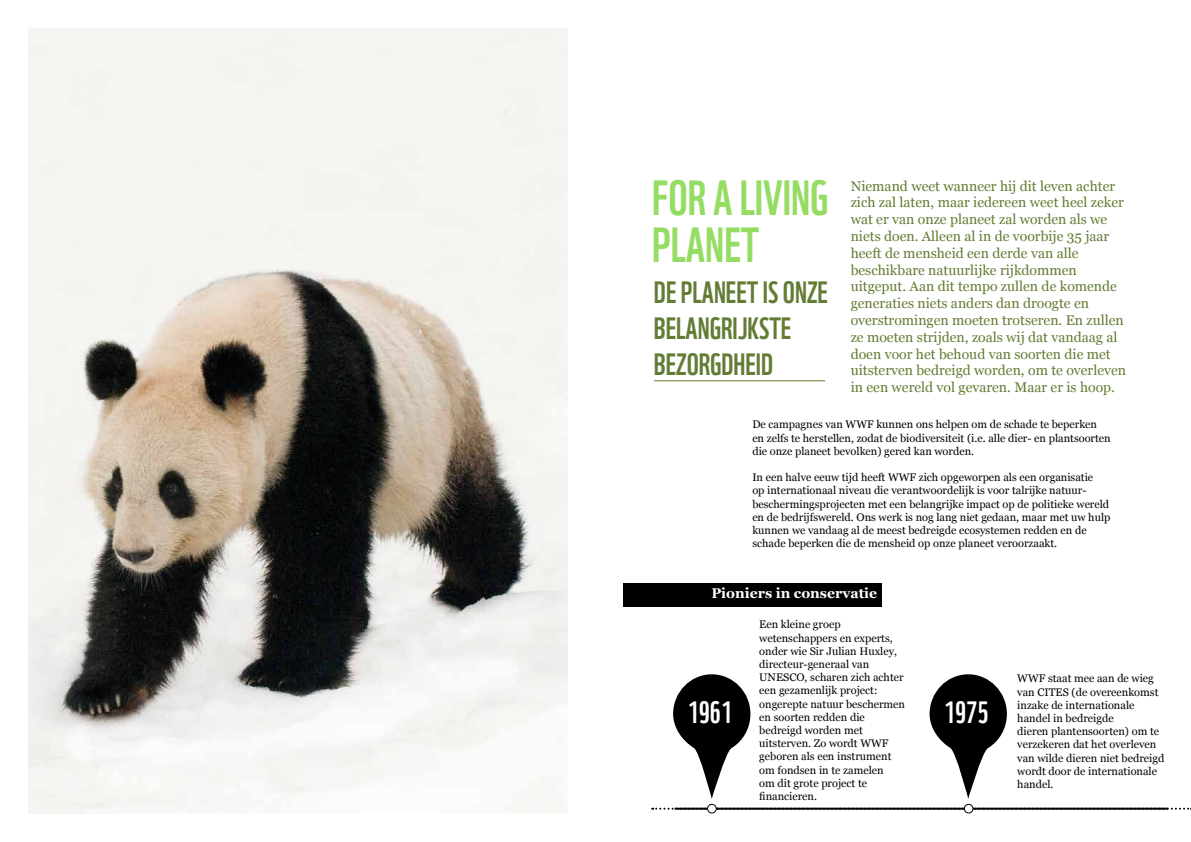
<style>
.page{position:relative;width:1191px;height:842px;background:#fff}
.page>*{position:absolute;margin:0;border:0;box-sizing:border-box;transform-origin:0 0}
.t1{font:48px/47px "WWF";color:#95dc62}
.t2{font:30px/36px "WWF";color:#637c34}
.t3{font:30px "WWF";color:#fff}
.t4{font:14px/16.8px "Georgia";color:#637c34}
.t5{font:700 14px "Georgia";color:#fff}
.t6{font:11px/13.2px "Georgia";color:#000}
</style>
<div class="page">
<img style="left:28px;top:28px;width:539px;height:786px">
<hr style="left:654px;top:380px;width:171px;height:1px;background:#637c34">
<div style="left:624px;top:583px;width:258px;height:23px;background:#000"></div>
<svg style="left:673px;top:674px;width:77px;height:125px"></svg>
<svg style="left:929px;top:674px;width:78px;height:125px"></svg>
<svg style="left:652px;top:808px;width:539px;height:2px"></svg>
<hr style="left:674px;top:808px;width:494px;height:2px;background:#000">
<div style="left:707px;top:804px;width:9px;height:9px;background:#fff;border-radius:50%"></div>
<div style="left:707px;top:804px;width:9px;height:9px;border:1px solid #000;border-radius:50%"></div>
<div style="left:964px;top:804px;width:9px;height:9px;background:#fff;border-radius:50%"></div>
<div style="left:963px;top:804px;width:10px;height:9px;border:1px solid #000;border-radius:50%"></div>
<h1 class="t1" style="left:652px;top:169px;width:178px">FOR A LIVING<br>PLANET</h1>
<h2 class="t2" style="left:654px;top:272px;width:175px">DE PLANEET IS ONZE<br>BELANGRIJKSTE<br>BEZORGDHEID</h2>
<p class="t4" style="left:850px;top:178px;width:277px">Niemand weet wanneer hij dit leven achter zich zal laten, maar iedereen weet heel zeker wat er van onze planeet zal worden als we niets doen. Alleen al in de voorbije 35 jaar heeft de mensheid een derde van alle beschikbare natuurlijke rijkdommen uitgeput. Aan dit tempo zullen de komende generaties niets anders dan droogte en overstromingen moeten trotseren. En zullen ze moeten strijden, zoals wij dat vandaag al doen voor het behoud van soorten die met uitsterven bedreigd worden, om te overleven in een wereld vol gevaren. Maar er is hoop.</p>
<p class="t6" style="left:752px;top:418px;width:360px">De campagnes van WWF kunnen ons helpen om de schade te beperken en zelfs te herstellen, zodat de biodiversiteit (i.e. alle dier- en plantsoorten die onze planeet bevolken) gered kan worden.</p>
<p class="t6" style="left:752px;top:471px;width:359px">In een halve eeuw tijd heeft WWF zich opgeworpen als een organisatie<br>op internationaal niveau die verantwoordelijk is voor talrijke natuur&shy;beschermingsprojecten met een belangrijke impact op de politieke wereld en de bedrijfswereld. Ons werk is nog lang niet gedaan, maar met uw hulp kunnen we vandaag al de meest bedreigde ecosystemen redden en de schade beperken die de mensheid op onze planeet veroorzaakt.</p>
<p class="t5" style="left:711px;top:584px;width:167px">Pioniers in conservatie</p>
<p class="t6" style="left:759px;top:618px;width:147px">Een kleine groep wetenschappers en experts, onder wie Sir Julian Huxley, directeur-generaal van<br>UNESCO, scharen zich achter een gezamenlijk project: ongerepte natuur beschermen en soorten redden die bedreigd worden met uitsterven. Zo wordt WWF geboren als een instrument om fondsen in te zamelen<br>om dit grote project te financieren.</p>
<h2 class="t3" style="left:687px;top:688px;width:46px">1961</h2>
<h2 class="t3" style="left:944px;top:688px;width:46px">1975</h2>
<p class="t6" style="left:1017px;top:672px;width:148px">WWF staat mee aan de wieg van CITES (de overeenkomst inzake de internationale handel in bedreigde<br>dieren plantensoorten) om te verzekeren dat het overleven van wilde dieren niet bedreigd wordt door de internationale handel.</p>
</div>
